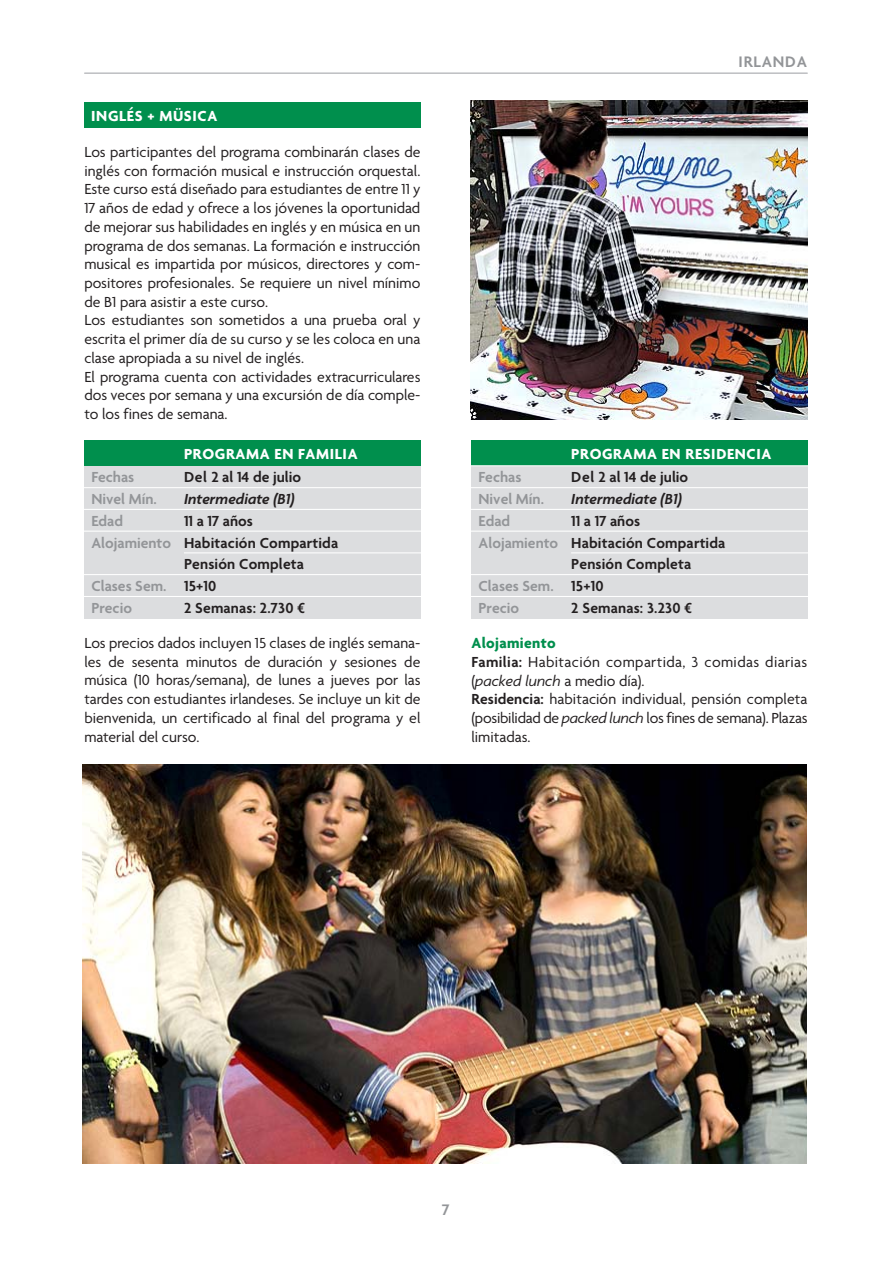
<style>
.page{position:relative;width:893px;height:1263px;background:#fff}
.page>*{position:absolute;margin:0;border:0;box-sizing:border-box;transform-origin:0 0}
.t1{font:600 16.5px "Agenda";letter-spacing:.05em;color:#939598}
.t2{font:15.75px/18.8px "Agenda";color:#231f20}
.t3{font:600 15.75px/21.8px "Agenda";letter-spacing:.01em;color:#231f20}
.t4{font:600 15.75px/21.8px "Agenda";color:#939598}
.t5{font:700 15.75px "Agenda";letter-spacing:.04em;color:#fff}
.t6{font:italic 600 15.75px "Agenda";color:#231f20}
.s1{font-weight:700;color:#008f4d}
.s2{font-weight:600}
.s3{font-style:italic}
</style>
<div class="page">
<div style="left:84px;top:103px;width:336px;height:25px;background:#008f4d"></div>
<hr style="left:84px;top:73px;width:723px;height:1px;background:#bcbdc0">
<div style="left:84px;top:442px;width:336px;height:176px;background:#dcdddf"></div>
<div style="left:84px;top:441px;width:336px;height:25px;background:#008f4d"></div>
<hr style="left:80px;top:487px;width:344px;height:1px;background:#fff">
<hr style="left:80px;top:509px;width:344px;height:1px;background:#fff">
<hr style="left:80px;top:531px;width:344px;height:1px;background:#fff">
<hr style="left:184px;top:552px;width:240px;height:1px;background:#fff">
<hr style="left:80px;top:596px;width:344px;height:1px;background:#fff">
<hr style="left:80px;top:574px;width:344px;height:1px;background:#fff">
<div style="left:471px;top:442px;width:336px;height:176px;background:#dcdddf"></div>
<div style="left:471px;top:441px;width:336px;height:25px;background:#008f4d"></div>
<hr style="left:467px;top:487px;width:344px;height:1px;background:#fff">
<hr style="left:467px;top:509px;width:344px;height:1px;background:#fff">
<hr style="left:467px;top:531px;width:344px;height:1px;background:#fff">
<hr style="left:571px;top:552px;width:240px;height:1px;background:#fff">
<hr style="left:467px;top:465px;width:344px;height:1px;background:#fff">
<hr style="left:467px;top:596px;width:344px;height:1px;background:#fff">
<hr style="left:467px;top:574px;width:344px;height:1px;background:#fff">
<img style="left:83px;top:764px;width:723px;height:399px">
<img style="left:471px;top:101px;width:336px;height:319px">
<p class="t5" style="left:91px;top:106px;width:127px">INGLÉS + MÜSICA</p>
<p class="t2" style="left:84px;top:142px;width:337px">Los participantes del programa combinarán clases de inglés con formación musical e instrucción orquestal.<br>Este curso está diseñado para estudiantes de entre 11 y 17 años de edad y ofrece a los jóvenes la oportunidad de mejorar sus habilidades en inglés y en música en un programa de dos semanas. La formación e instrucción musical es impartida por músicos, directores y com&shy;positores profesionales. Se requiere un nivel mínimo de B1 para asistir a este curso.<br>Los estudiantes son sometidos a una prueba oral y escrita el primer día de su curso y se les coloca en una clase apropiada a su nivel de inglés.<br>El programa cuenta con actividades extracurriculares dos veces por semana y una excursión de día comple&shy;to los fines de semana.</p>
<p class="t4" style="left:91px;top:466px;width:81px">Fechas<br>Nivel Mín.<br>Edad<br>Alojamiento</p>
<p class="t4" style="left:91px;top:575px;width:77px">Clases Sem.<br>Precio</p>
<p class="t5" style="left:184px;top:444px;width:175px">PROGRAMA EN FAMILIA</p>
<p class="t3" style="left:184px;top:466px;width:119px">Del 2 al 14 de julio</p>
<p class="t6" style="left:184px;top:489px;width:112px">Intermediate (B1)</p>
<p class="t3" style="left:184px;top:510px;width:156px">11 a 17 años<br>Habitación Compartida<br>Pensión Completa<br>15+10<br>2 Semanas: 2.730 ¤</p>
<p class="t2" style="left:84px;top:633px;width:337px;text-align:justify">Los precios dados incluyen 15 clases de inglés semana&shy;les de sesenta minutos de duración y sesiones de música (10 horas/semana), de lunes a jueves por las tardes con estudiantes irlandeses. Se incluye un kit de bienvenida, un certificado al final del programa y el material del curso.</p>
<p class="t1" style="left:738px;top:52px;width:70px">IRLANDA</p>
<p class="t5" style="left:571px;top:444px;width:201px">PROGRAMA EN RESIDENCIA</p>
<p class="t3" style="left:571px;top:466px;width:119px">Del 2 al 14 de julio</p>
<p class="t6" style="left:571px;top:489px;width:112px">Intermediate (B1)</p>
<p class="t3" style="left:571px;top:510px;width:156px">11 a 17 años<br>Habitación Compartida<br>Pensión Completa<br>15+10<br>2 Semanas: 3.230 ¤</p>
<p class="t4" style="left:478px;top:466px;width:81px">Fechas<br>Nivel Mín.<br>Edad<br>Alojamiento</p>
<p class="t4" style="left:478px;top:575px;width:77px">Clases Sem.<br>Precio</p>
<p class="t2" style="left:471px;top:633px;width:337px"><span class="s1">Alojamiento<br></span><span class="s2">Familia:</span> Habitación compartida, 3 comidas diarias (<span class="s3">packed lunch</span> a medio día).<br><span class="s2">Residencia:</span> habitación individual, pensión completa (posibilidad de <span class="s3">packed lunch</span> los fines de semana). Plazas limitadas.</p>
<p class="t1" style="left:442px;top:1200px;width:9px">7</p>
</div>
